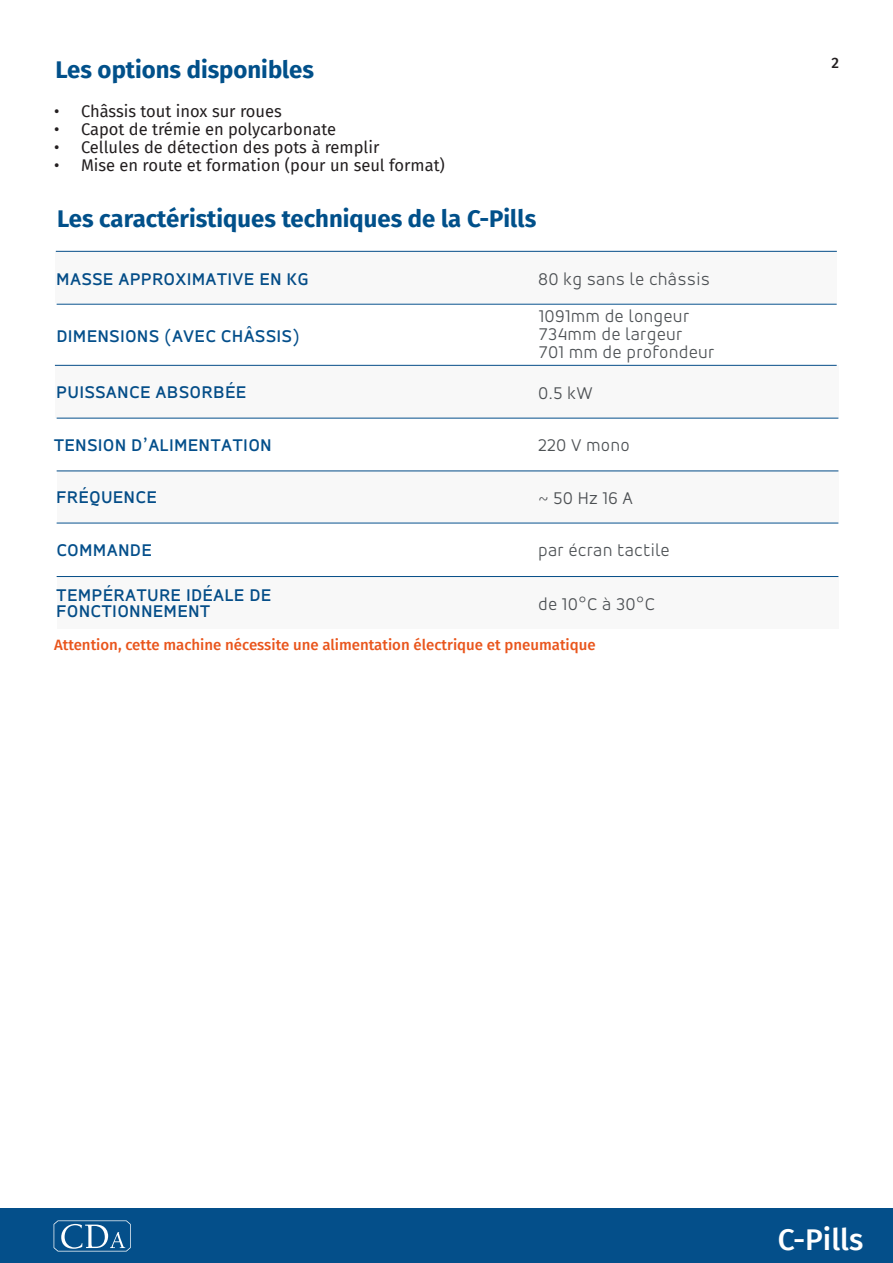
<style>
.page{position:relative;width:893px;height:1263px;background:#fff}
.page>*{position:absolute;margin:0;border:0;box-sizing:border-box;transform-origin:0 0}
.t1{font:500 30px "Fira Sans";color:#fff}
.t2{font:700 24px "Fira Sans";color:#01508a}
.Points_forts_points{font:500 18px/16.5px "Accord Alt";letter-spacing:.05em;color:#044f8b}
.Tableau_colonne_droite{font:300 18px "Accord Alt";letter-spacing:.05em;color:#4e5255}
.t3{font:16.5px "Fira Sans";color:#231f20}
.zone_de_texte{font:500 15px "Fira Sans";color:#e9551c}
.t4{font:500 15px "Fira Sans";color:#231f20}
</style>
<div class="page">
<div style="left:0;top:1209px;width:893px;height:54px;background:#044f8a"></div>
<svg style="left:54px;top:1220px;width:77px;height:31px"></svg>
<hr style="left:57px;top:304px;width:780px;height:1px;background:#044f8b">
<hr style="left:57px;top:418px;width:781px;height:1px;background:#044f8b">
<hr style="left:57px;top:523px;width:781px;height:1px;background:#044f8b">
<hr style="left:57px;top:576px;width:781px;height:1px;background:#044f8b">
<div style="left:55px;top:251px;width:782px;height:52px;background:#f8f8f8"></div>
<div style="left:57px;top:470px;width:781px;height:52px;background:#f8f8f8"></div>
<div style="left:55px;top:365px;width:783px;height:52px;background:#f8f8f8"></div>
<div style="left:57px;top:577px;width:781px;height:52px;background:#f8f8f8"></div>
<p class="t2" style="left:55px;top:49px;width:260px">Les options disponibles</p>
<p class="t3" style="left:54px;top:98px;width:229px">• Châssis tout inox sur roues</p>
<p class="t3" style="left:54px;top:116px;width:284px">• Capot de trémie en polycarbonate</p>
<p class="t3" style="left:54px;top:134px;width:327px">• Cellules de détection des pots à remplir</p>
<p class="t3" style="left:54px;top:152px;width:392px">• Mise en route et formation (pour un seul format)</p>
<p class="t2" style="left:57px;top:198px;width:481px">Les caractéristiques techniques de la C-Pills</p>
<p class="Points_forts_points" style="left:57px;top:270px;width:253px">MASSE APPROXIMATIVE EN KG</p>
<p class="Tableau_colonne_droite" style="left:538px;top:269px;width:173px">80 kg sans le châssis</p>
<p class="Points_forts_points" style="left:57px;top:328px;width:244px">DIMENSIONS (AVEC CHÂSSIS)</p>
<p class="Tableau_colonne_droite" style="left:539px;top:306px;width:151px">1091mm de longeur</p>
<p class="Tableau_colonne_droite" style="left:539px;top:324px;width:144px">734mm de largeur</p>
<p class="Tableau_colonne_droite" style="left:539px;top:342px;width:177px">701 mm de profondeur</p>
<p class="Points_forts_points" style="left:57px;top:384px;width:191px">PUISSANCE ABSORBÉE</p>
<p class="Points_forts_points" style="left:54px;top:436px;width:219px">TENSION D’ALIMENTATION</p>
<p class="Tableau_colonne_droite" style="left:538px;top:383px;width:55px">0.5 kW</p>
<p class="Tableau_colonne_droite" style="left:538px;top:434px;width:93px">220 V mono</p>
<p class="Points_forts_points" style="left:57px;top:489px;width:101px">FRÉQUENCE</p>
<p class="Tableau_colonne_droite" style="left:538px;top:488px;width:96px">~ 50 Hz 16 A</p>
<p class="Points_forts_points" style="left:57px;top:542px;width:96px">COMMANDE</p>
<p class="Tableau_colonne_droite" style="left:538px;top:539px;width:132px">par écran tactile</p>
<p class="Points_forts_points" style="left:57px;top:587px;width:216px">TEMPÉRATURE IDÉALE DE<br>FONCTIONNEMENT</p>
<p class="Tableau_colonne_droite" style="left:538px;top:593px;width:118px">de 10°C à 30°C</p>
<p class="zone_de_texte" style="left:54px;top:633px;width:543px">Attention, cette machine nécessite une alimentation électrique et pneumatique</p>
<p class="t4" style="left:831px;top:51px;width:9px">2</p>
<h1 class="t1" style="left:778px;top:1215px;width:87px">C-Pills</h1>
</div>
